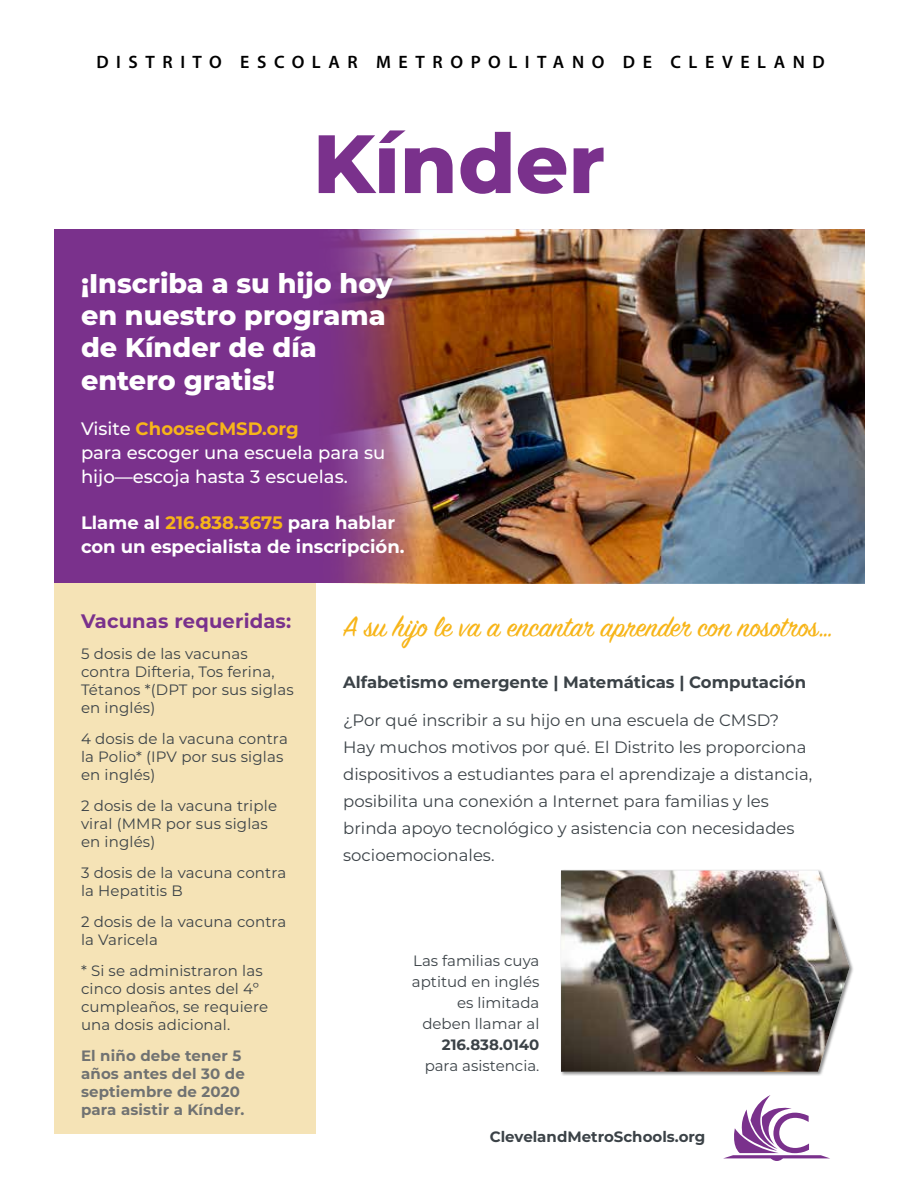
<style>
.page{position:relative;width:918px;height:1188px;background:#fff}
.page>*{position:absolute;margin:0;border:0;box-sizing:border-box;transform-origin:0 0}
.t1{font:800 82.5px "Montserrat";color:#7a318c}
.t2{font:31.5px "Sign Painter House Script";color:#f7b519}
.t3{font:800 27px/32.4px "Montserrat";color:#fff}
.t4{font:700 19.5px "Montserrat";letter-spacing:.01em;color:#7a318c}
.t5{font:500 18px/24px "Montserrat";color:#fff}
.t6{font:700 18px/24px "Montserrat";color:#fff}
.t7{font:600 18px "Myriad Pro";letter-spacing:.42em;color:#000}
.t8{font:16.5px/27px "Montserrat";color:#3b4247}
.t9{font:700 16.5px "Montserrat";color:#3b4247}
.t10{font:15px/18px "Montserrat";letter-spacing:.01em;color:#3b4247}
.t11{font:700 15px/18px "Montserrat";letter-spacing:.01em;color:#707272}
.t12{font:700 15px "Montserrat";color:#3b4247}
.s1{font-weight:700;color:#f7b519}
.s2{color:#f7b519}
</style>
<div class="page">
<div style="left:54px;top:572px;width:261px;height:562px;background:#f5e3b6"></div>
<div style="left:54px;top:230px;width:809px;height:353px;background:#7a318c"></div>
<img style="left:338px;top:230px;width:527px;height:353px">
<svg style="left:723px;top:1095px;width:107px;height:66px"></svg>
<div style="left:560px;top:869px;width:294px;height:207px;background:#000;opacity:.45"></div>
<img style="left:561px;top:870px;width:289px;height:202px">
<p class="t7" style="left:96px;top:50px;width:730px">DISTRITO ESCOLAR METROPOLITANO DE CLEVELAND</p>
<h1 class="t1" style="left:313px;top:103px;width:294px">Kínder</h1>
<h3 class="t3" style="left:81px;top:265px;width:313px">¡Inscriba a su hijo hoy en nuestro programa de Kínder de día entero gratis!</h3>
<p class="t5" style="left:81px;top:416px;width:306px">Visite <span class="s1">ChooseCMSD.org<br></span>para escoger una escuela para su hijo—escoja hasta 3 escuelas.</p>
<p class="t6" style="left:81px;top:510px;width:325px">Llame al <span class="s2">216.838.3675</span> para hablar con un especialista de inscripción.</p>
<h3 class="t4" style="left:81px;top:607px;width:212px">Vacunas requeridas:</h3>
<p class="t10" style="left:81px;top:644px;width:214px">5 dosis de las vacunas contra Difteria, Tos ferina,<br>Tétanos *(DPT por sus siglas en inglés)</p>
<p class="t10" style="left:81px;top:729px;width:208px">4 dosis de la vacuna contra la Polio* (IPV por sus siglas en inglés)</p>
<p class="t10" style="left:81px;top:796px;width:198px">2 dosis de la vacuna triple viral (MMR por sus siglas en inglés)</p>
<p class="t10" style="left:81px;top:863px;width:207px">3 dosis de la vacuna contra la Hepatitis B</p>
<p class="t10" style="left:81px;top:912px;width:207px">2 dosis de la vacuna contra la Varicela</p>
<p class="t10" style="left:81px;top:961px;width:189px">* Si se administraron las cinco dosis antes del 4º cumpleaños, se requiere una dosis adicional.</p>
<p class="t11" style="left:81px;top:1046px;width:165px">El niño debe tener 5 años antes del 30 de septiembre de 2020 para asistir a Kínder.</p>
<h2 class="t2" style="left:343px;top:607px;width:492px">A su hijo le va a encantar aprender con nosotros…</h2>
<p class="t9" style="left:343px;top:670px;width:464px">Alfabetismo emergente | Matemáticas | Computación</p>
<p class="t8" style="left:343px;top:706px;width:471px">¿Por qué inscribir a su hijo en una escuela de CMSD?<br>Hay muchos motivos por qué. El Distrito les proporciona dispositivos a estudiantes para el aprendizaje a distancia, posibilita una conexión a Internet para familias y les brinda apoyo tecnológico y asistencia con necesidades socioemocionales.</p>
<p class="t10" style="left:412px;top:949px;width:129px;line-height:21px;text-align:right">Las familias cuya aptitud en inglés es limitada deben llamar al</p>
<p class="t12" style="left:442px;top:1033px;width:99px">216.838.0140</p>
<p class="t10" style="left:425px;top:1056px;width:116px">para asistencia.</p>
<p class="t12" style="left:490px;top:1126px;width:217px">ClevelandMetroSchools.org</p>
</div>
